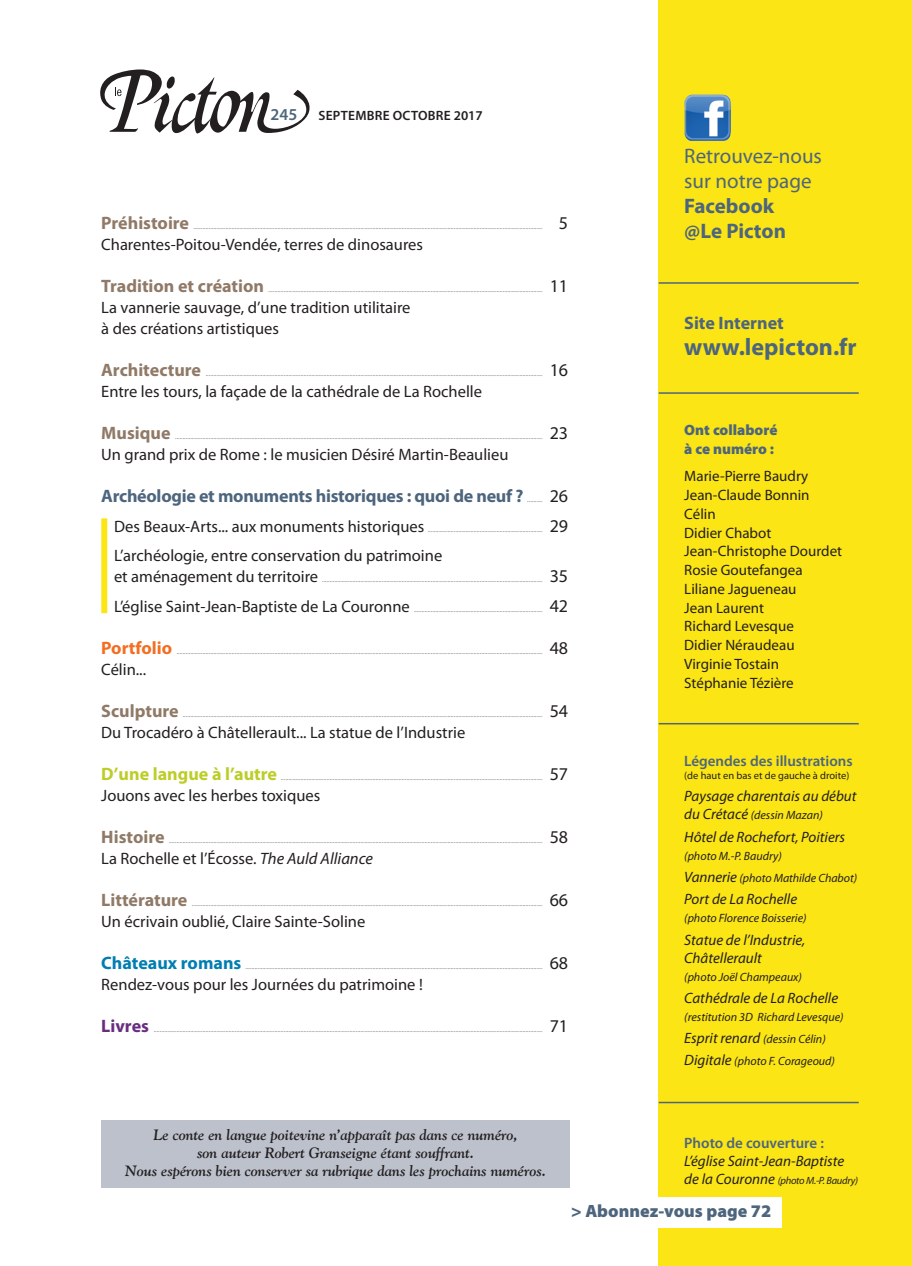
<style>
.page{position:relative;width:912px;height:1266px;background:#fff}
.page>*{position:absolute;margin:0;border:0;box-sizing:border-box;transform-origin:0 0}
.t1{font:700 24px "Myriad Pro";color:#4d657d}
.t2{font:21px/25.2px "Myriad Pro";color:#4d657d}
.t3{font:700 21px/25.2px "Myriad Pro";color:#4d657d}
.t4{font:700 18px "Myriad Pro";letter-spacing:-.015em;color:#4d657d}
.t5{font:900 17.85px "Myriad Pro";color:#4d657d}
.t6{font:600 16.65px "Myriad Pro";color:#4d657d}
.t7{font:16.5px/21px "Myriad Pro";color:#231f20}
.t8{font:15px/18.8px "Myriad Pro";color:#231f20}
.t9{font:italic 700 15px/18px "Goudy Old Style BT";color:#231f20;text-align:center}
.t10{font:italic 15px/18px "Myriad Pro";color:#231f20}
.t11{font:600 15px "Myriad Pro";color:#4d657d}
.t12{font:900 15px/18.8px "Myriad Pro";color:#4d657d}
.t13{font:600 13.5px "Myriad Pro";letter-spacing:.02em;color:#231f20}
.t14{font:italic 12px/22.2px "Myriad Pro";color:#231f20}
.t15{font:italic 10.5px "Myriad Pro";letter-spacing:-.025em;color:#231f20}
.t16{font:10.5px "Myriad Pro";color:#231f20}
.t17{font:300 condensed 9px "Myriad Pro";color:#231f20}
.s1{font-weight:700;font-stretch:normal;font-size:18px;color:#907a67}
.s2{font-weight:400;font-stretch:normal;font-size:18px}
.s3{font-weight:300;font-stretch:condensed;font-size:9px;color:#231f20}
.s4{font-weight:400;color:#231f20}
.s5{font-weight:400;font-stretch:normal;font-size:16.5px}
.s6{font-weight:700;font-stretch:normal;font-size:18px;color:#f36e21}
.s7{font-weight:700;font-stretch:normal;font-size:18px;color:#bccd28}
.s8{font-style:italic}
.s9{font-weight:700;font-stretch:normal;font-size:18px;color:#007eb1}
.s10{font-weight:700;font-stretch:normal;font-size:18px;color:#692d80}
.s11{font-size:15px}
</style>
<div class="page">
<div style="left:658px;top:0;width:253px;height:1266px;background:#fbe514"></div>
<div style="left:101px;top:518px;width:6px;height:95px;background:#fbe514"></div>
<div style="left:560px;top:1197px;width:221px;height:30px;background:#fff"></div>
<svg style="left:100px;top:69px;width:209px;height:64px"></svg>
<hr style="left:658px;top:723px;width:200px;height:1px;background:#4d657d">
<hr style="left:658px;top:1101px;width:200px;height:2px;background:#4d657d">
<hr style="left:658px;top:282px;width:200px;height:2px;background:#4d657d">
<hr style="left:658px;top:392px;width:200px;height:2px;background:#4d657d">
<img style="left:684px;top:95px;width:46px;height:46px">
<div style="left:101px;top:1120px;width:468px;height:67px;background:#bcc1cc"></div>
<h3 class="t6" style="left:270px;top:108px;width:28px">245</h3>
<h3 class="t13" style="left:318px;top:110px;width:166px">septembre octobre 2017</h3>
<p class="t17" style="left:101px;top:223px;width:468px"><span class="s1">Préhistoire</span> .................................................................................................................................................................................................................................... <span class="s2">5</span></p>
<h3 class="t7" style="left:101px;top:235px;width:323px">Charentes-Poitou-Vendée, terres de dinosaures</h3>
<p class="t17" style="left:101px;top:286px;width:468px"><span class="s1">Tradition et création</span> ................................................................................................................................................................................... <span class="s2">11</span></p>
<h3 class="t7" style="left:101px;top:298px;width:311px">La vannerie sauvage, d’une tradition utilitaire à des créations artistiques</h3>
<p class="t17" style="left:101px;top:370px;width:468px"><span class="s1">Architecture</span> ............................................................................................................................................................................................................................ <span class="s2">16</span></p>
<h3 class="t7" style="left:101px;top:382px;width:382px">Entre les tours, la façade de la cathédrale de La Rochelle</h3>
<p class="t17" style="left:101px;top:433px;width:468px"><span class="s1">Musique</span> ................................................................................................................................................................................................................................................ <span class="s2">23</span></p>
<h3 class="t7" style="left:101px;top:445px;width:408px">Un grand prix de Rome : le musicien Désiré Martin-Beaulieu</h3>
<h3 class="t4" style="left:101px;top:489px;width:468px">Archéologie et monuments historiques : quoi de neuf ? <span class="s3">..........</span> <span class="s4">26</span></h3>
<p class="t17" style="left:114px;top:525px;width:455px"><span class="s5">Des Beaux-Arts... aux monuments historiques</span> ........................................................................... <span class="s2">29</span></p>
<h3 class="t7" style="left:114px;top:546px;width:329px">L’archéologie, entre conservation du patrimoine</h3>
<p class="t17" style="left:114px;top:576px;width:455px"><span class="s5">et aménagement du territoire</span> ................................................................................................................................................ <span class="s2">35</span></p>
<p class="t17" style="left:114px;top:605px;width:455px"><span class="s5">L’église Saint-Jean-Baptiste de La Couronne</span> .................................................................................... <span class="s2">42</span></p>
<p class="t17" style="left:101px;top:647px;width:468px"><span class="s6">Portfolio</span> ............................................................................................................................................................................................................................................... <span class="s2">48</span></p>
<h3 class="t7" style="left:101px;top:660px;width:46px">Célin...</h3>
<p class="t17" style="left:101px;top:710px;width:468px"><span class="s1">Sculpture</span> ........................................................................................................................................................................................................................................... <span class="s2">54</span></p>
<h3 class="t7" style="left:101px;top:723px;width:365px">Du Trocadéro à Châtellerault... La statue de l’Industrie</h3>
<p class="t17" style="left:101px;top:773px;width:468px"><span class="s7">D’une langue à l’autre</span> ........................................................................................................................................................................... <span class="s2">57</span></p>
<h3 class="t7" style="left:101px;top:786px;width:220px">Jouons avec les herbes toxiques</h3>
<p class="t17" style="left:101px;top:836px;width:468px"><span class="s1">Histoire</span> .................................................................................................................................................................................................................................................... <span class="s2">58</span></p>
<h3 class="t7" style="left:101px;top:849px;width:273px">La Rochelle et l’Écosse. <span class="s8">The Auld Alliance</span></h3>
<p class="t17" style="left:101px;top:899px;width:468px"><span class="s1">Littérature</span> ..................................................................................................................................................................................................................................... <span class="s2">66</span></p>
<h3 class="t7" style="left:101px;top:912px;width:265px">Un écrivain oublié, Claire Sainte-Soline</h3>
<p class="t17" style="left:101px;top:962px;width:468px"><span class="s9">Châteaux romans</span> .................................................................................................................................................................................................. <span class="s2">68</span></p>
<h3 class="t7" style="left:101px;top:975px;width:323px">Rendez-vous pour les Journées du patrimoine !</h3>
<p class="t17" style="left:101px;top:1025px;width:468px"><span class="s10">Livres</span> .............................................................................................................................................................................................................................................................. <span class="s2">71</span></p>
<h3 class="t9" style="left:125px;top:1125px;width:422px">Le conte en langue poitevine n’apparaît pas dans ce numéro,<br>son auteur Robert Granseigne étant souffrant.<br>Nous espérons bien conserver sa rubrique dans les prochains numéros.</h3>
<h2 class="t2" style="left:684px;top:145px;width:139px">Retrouvez-nous sur notre page</h2>
<h2 class="t3" style="left:684px;top:195px;width:103px">Facebook @Le Picton</h2>
<h3 class="t4" style="left:684px;top:316px;width:101px">Site Internet</h3>
<h1 class="t1" style="left:684px;top:338px;width:174px">www.lepicton.fr</h1>
<h3 class="t12" style="left:684px;top:422px;width:95px">Ont collaboré à ce numéro :</h3>
<h3 class="t8" style="left:684px;top:468px;width:159px">Marie-Pierre Baudry<br>Jean-Claude Bonnin<br>Célin<br>Didier Chabot<br>Jean-Christophe Dourdet<br>Rosie Goutefangea<br>Liliane Jagueneau<br>Jean Laurent<br>Richard Levesque<br>Didier Néraudeau<br>Virginie Tostain<br>Stéphanie Tézière</h3>
<h3 class="t11" style="left:684px;top:755px;width:170px">Légendes des illustrations</h3>
<p class="t16" style="left:684px;top:771px;width:167px">(de haut en bas et de gauche à droite)</p>
<h3 class="t10" style="left:684px;top:788px;width:174px">Paysage charentais au début</h3>
<h3 class="t14" style="left:684px;top:805px;width:140px"><span class="s11">du Crétacé</span> (dessin Mazan)</h3>
<h3 class="t10" style="left:684px;top:829px;width:162px">Hôtel de Rochefort, Poitiers</h3>
<h3 class="t14" style="left:684px;top:845px;width:174px">(photo M.-P. Baudry)<br><span class="s11">Vannerie</span> (photo Mathilde Chabot)</h3>
<h3 class="t10" style="left:684px;top:891px;width:114px">Port de La Rochelle</h3>
<h3 class="t14" style="left:684px;top:908px;width:124px">(photo Florence Boisserie)</h3>
<h3 class="t10" style="left:684px;top:931px;width:122px">Statue de l’Industrie,<br>Châtellerault</h3>
<h3 class="t14" style="left:684px;top:966px;width:119px">(photo Joël Champeaux)</h3>
<h3 class="t10" style="left:684px;top:990px;width:155px">Cathédrale de La Rochelle</h3>
<h3 class="t14" style="left:684px;top:1006px;width:161px">(restitution 3D Richard Levesque)<br><span class="s11">Esprit renard</span> (dessin Célin)<br><span class="s11">Digitale</span> (photo F. Corageoud)</h3>
<h3 class="t11" style="left:684px;top:1137px;width:141px">photo de couverture :</h3>
<h3 class="t10" style="left:684px;top:1153px;width:161px">L’église Saint-Jean-Baptiste</h3>
<p class="t15" style="left:684px;top:1176px;width:175px"><span class="s11">de la Couronne</span> (photoM.-P. Baudry)</p>
<h3 class="t5" style="left:571px;top:1204px;width:201px">&gt; Abonnez-vous page 72</h3>
</div>
